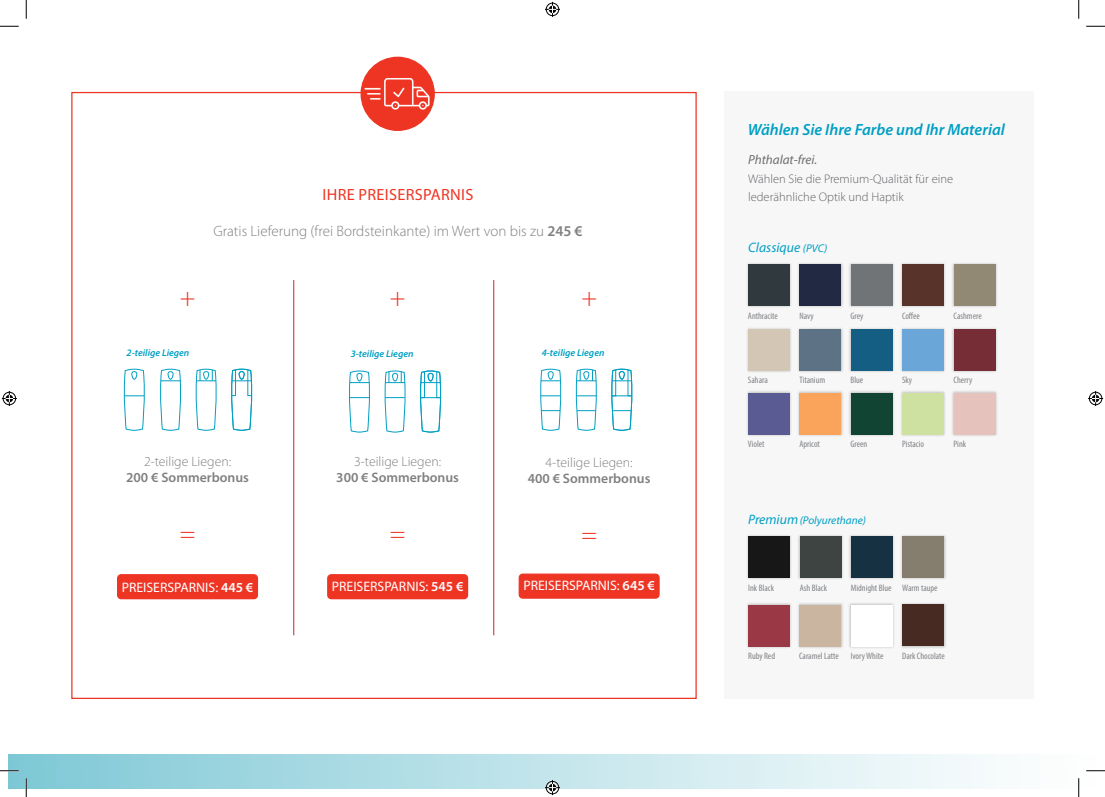
<style>
.page{position:relative;width:1105px;height:797px;background:#fff}
.page>*{position:absolute;margin:0;border:0;box-sizing:border-box;transform-origin:0 0}
.t1{font:300 26.25px "Myriad Pro";color:#ee3524}
.t2{font:italic 600 16.25px "Myriad Pro";color:#009fc3}
.t3{font:16.25px "Myriad Pro";letter-spacing:.02em;color:#ee3524}
.t4{font:300 15px "Myriad Pro";color:#808083}
.Texte{font:13.75px "Myriad Pro";color:#fff}
.Texte-2{font:300 13.75px "Myriad Pro";color:#808083}
.Texte-3{font:600 13.75px "Myriad Pro";color:#808083}
.t5{font:italic 13.75px "Myriad Pro";color:#009fc3}
.t6{font:italic 13.12px "Myriad Pro";color:#6c6d70}
.SINGLE_PRODUCT_2_car{font:300 12.5px/18.8px "Myriad Pro";color:#636366}
.t7{font:italic 11.25px "Myriad Pro";color:#009fc3}
.t8{font:italic 600 9.88px "Myriad Pro";color:#009fc3}
.t9{font:condensed 9.38px "Myriad Pro";color:#808285}
.s1{font-weight:600}
.s2{font-size:11.25px}
.s3{font-size:13.75px}
</style>
<div class="page">
<div style="left:71px;top:92px;width:626px;height:607px;background:#fff;border:1px solid #ee3524"></div>
<div style="left:519px;top:574px;width:140px;height:24px;background:#ee3524;border-radius:4px"></div>
<div style="left:519px;top:573px;width:141px;height:25px;border:1px solid #ee3524;border-radius:4px"></div>
<div style="left:328px;top:574px;width:140px;height:24px;background:#ee3524;border-radius:4px"></div>
<div style="left:327px;top:574px;width:141px;height:25px;border:1px solid #ee3524;border-radius:4px"></div>
<div style="left:118px;top:574px;width:139px;height:24px;background:#ee3524;border-radius:4px"></div>
<div style="left:117px;top:574px;width:141px;height:25px;border:1px solid #ee3524;border-radius:4px"></div>
<svg style="left:160px;top:368px;width:21px;height:63px"></svg>
<svg style="left:195px;top:368px;width:22px;height:63px"></svg>
<svg style="left:231px;top:368px;width:22px;height:63px"></svg>
<svg style="left:123px;top:368px;width:22px;height:63px"></svg>
<svg style="left:540px;top:368px;width:22px;height:63px"></svg>
<svg style="left:575px;top:368px;width:22px;height:63px"></svg>
<svg style="left:611px;top:368px;width:22px;height:63px"></svg>
<svg style="left:349px;top:370px;width:21px;height:62px"></svg>
<svg style="left:384px;top:370px;width:22px;height:62px"></svg>
<svg style="left:420px;top:370px;width:22px;height:62px"></svg>
<hr style="left:293px;top:280px;width:1px;height:355px;background:#d1232a">
<hr style="left:493px;top:280px;width:1px;height:355px;background:#d1232a">
<div style="left:361px;top:57px;width:73px;height:73px;background:#ee3524;border-radius:50%"></div>
<div style="left:360px;top:57px;width:75px;height:74px;border:1px solid #ee3524;border-radius:50%"></div>
<img style="left:365px;top:74px;width:64px;height:52px">
<div style="left:724px;top:92px;width:310px;height:607px;background:#f7f7f8"></div>
<div style="left:9px;top:754px;width:1087px;height:34px;background:linear-gradient(to right,#81c9d6,#fff)"></div>
<div style="left:745px;top:261px;width:47px;height:48px;background:#231f20;opacity:.25"></div>
<div style="left:748px;top:264px;width:42px;height:42px;background:#30393d"></div>
<div style="left:745px;top:326px;width:47px;height:48px;background:#231f20;opacity:.25"></div>
<div style="left:748px;top:329px;width:42px;height:42px;background:#d4c6b5"></div>
<div style="left:745px;top:390px;width:47px;height:47px;background:#231f20;opacity:.25"></div>
<div style="left:748px;top:393px;width:42px;height:42px;background:#5b5b93"></div>
<div style="left:797px;top:261px;width:47px;height:48px;background:#231f20;opacity:.25"></div>
<div style="left:799px;top:264px;width:42px;height:42px;background:#212a42"></div>
<div style="left:797px;top:326px;width:47px;height:48px;background:#231f20;opacity:.25"></div>
<div style="left:799px;top:329px;width:42px;height:42px;background:#5e7286"></div>
<div style="left:797px;top:390px;width:47px;height:47px;background:#231f20;opacity:.25"></div>
<div style="left:799px;top:393px;width:42px;height:42px;background:#f9a45a"></div>
<div style="left:848px;top:261px;width:47px;height:48px;background:#231f20;opacity:.25"></div>
<div style="left:851px;top:264px;width:42px;height:42px;background:#707476"></div>
<div style="left:899px;top:261px;width:48px;height:48px;background:#231f20;opacity:.25"></div>
<div style="left:902px;top:264px;width:42px;height:42px;background:#583329"></div>
<div style="left:951px;top:261px;width:47px;height:48px;background:#231f20;opacity:.25"></div>
<div style="left:953px;top:264px;width:42px;height:42px;background:#928975"></div>
<div style="left:899px;top:326px;width:48px;height:48px;background:#231f20;opacity:.25"></div>
<div style="left:902px;top:329px;width:42px;height:42px;background:#6ba6d9"></div>
<div style="left:899px;top:390px;width:48px;height:47px;background:#231f20;opacity:.25"></div>
<div style="left:902px;top:393px;width:42px;height:42px;background:#cee1a0"></div>
<div style="left:951px;top:326px;width:47px;height:48px;background:#231f20;opacity:.25"></div>
<div style="left:953px;top:329px;width:42px;height:42px;background:#762d36"></div>
<div style="left:951px;top:390px;width:47px;height:47px;background:#231f20;opacity:.25"></div>
<div style="left:953px;top:393px;width:42px;height:42px;background:#e6c2bc"></div>
<div style="left:848px;top:326px;width:47px;height:48px;background:#231f20;opacity:.25"></div>
<div style="left:851px;top:329px;width:42px;height:42px;background:#155e83"></div>
<div style="left:848px;top:390px;width:47px;height:47px;background:#231f20;opacity:.25"></div>
<div style="left:851px;top:393px;width:42px;height:42px;background:#124434"></div>
<div style="left:745px;top:533px;width:48px;height:47px;background:#231f20;opacity:.25"></div>
<div style="left:748px;top:536px;width:42px;height:42px;background:#171717"></div>
<div style="left:797px;top:533px;width:47px;height:47px;background:#231f20;opacity:.25"></div>
<div style="left:799px;top:536px;width:42px;height:42px;background:#3d4442"></div>
<div style="left:848px;top:533px;width:47px;height:47px;background:#231f20;opacity:.25"></div>
<div style="left:851px;top:536px;width:42px;height:42px;background:#153142"></div>
<div style="left:900px;top:533px;width:47px;height:47px;background:#231f20;opacity:.25"></div>
<div style="left:902px;top:536px;width:42px;height:42px;background:#857d6e"></div>
<div style="left:900px;top:601px;width:47px;height:48px;background:#231f20;opacity:.25"></div>
<div style="left:902px;top:604px;width:42px;height:42px;background:#472b22"></div>
<div style="left:745px;top:602px;width:47px;height:47px;background:#231f20;opacity:.25"></div>
<div style="left:748px;top:604px;width:42px;height:42px;background:#9a3945"></div>
<div style="left:797px;top:602px;width:47px;height:47px;background:#231f20;opacity:.25"></div>
<div style="left:799px;top:604px;width:42px;height:42px;background:#c9b5a0"></div>
<div style="left:848px;top:602px;width:47px;height:47px;background:#231f20;opacity:.25"></div>
<div style="left:851px;top:604px;width:42px;height:42px;background:#fff"></div>
<svg style="left:0;top:25px;width:19px;height:2px"></svg>
<svg style="left:1086px;top:25px;width:19px;height:2px"></svg>
<svg style="left:0;top:770px;width:19px;height:1px"></svg>
<svg style="left:1086px;top:770px;width:19px;height:1px"></svg>
<svg style="left:25px;top:0;width:2px;height:19px"></svg>
<svg style="left:25px;top:778px;width:2px;height:19px"></svg>
<svg style="left:1078px;top:0;width:1px;height:19px"></svg>
<svg style="left:1078px;top:778px;width:1px;height:19px"></svg>
<svg style="left:545px;top:2px;width:15px;height:15px"></svg>
<svg style="left:545px;top:780px;width:15px;height:15px"></svg>
<svg style="left:2px;top:391px;width:15px;height:15px"></svg>
<svg style="left:1088px;top:391px;width:15px;height:15px"></svg>
<p class="t3" style="left:323px;top:185px;width:152px">IHRE PREISERSPARNIS</p>
<p class="t4" style="left:213px;top:222px;width:371px">Gratis Lieferung (frei Bordsteinkante) im Wert von bis zu <span class="s1">245 €</span></p>
<p class="t1" style="left:180px;top:281px;width:17px">+</p>
<p class="t1" style="left:390px;top:281px;width:17px">+</p>
<p class="t1" style="left:581px;top:281px;width:17px">+</p>
<p class="t8" style="left:384px;top:346px;width:64px">3-teilige Liegen</p>
<p class="t8" style="left:542px;top:346px;width:64px">4-teilige Liegen</p>
<p class="t8" style="left:127px;top:346px;width:64px">2-teilige Liegen</p>
<p class="t8" style="left:351px;top:347px;width:64px">3-teilige Liegen</p>
<p class="Texte-2" style="left:144px;top:453px;width:89px">2-teilige Liegen:</p>
<p class="Texte-3" style="left:126px;top:469px;width:124px">200 € Sommerbonus</p>
<p class="Texte-2" style="left:354px;top:453px;width:89px">3-teilige Liegen:</p>
<p class="Texte-3" style="left:336px;top:469px;width:124px">300 € Sommerbonus</p>
<p class="Texte-2" style="left:546px;top:454px;width:89px">4-teilige Liegen:</p>
<p class="Texte-3" style="left:528px;top:470px;width:124px">400 € Sommerbonus</p>
<p class="t1" style="left:180px;top:517px;width:17px">=</p>
<p class="t1" style="left:390px;top:517px;width:17px">=</p>
<p class="t1" style="left:581px;top:518px;width:17px">=</p>
<p class="Texte" style="left:122px;top:578px;width:133px">PREISERSPARNIS: <span class="s1">445 €</span></p>
<p class="Texte" style="left:332px;top:577px;width:133px">PREISERSPARNIS: <span class="s1">545 €</span></p>
<p class="Texte" style="left:523px;top:577px;width:133px">PREISERSPARNIS: <span class="s1">645 €</span></p>
<p class="t2" style="left:748px;top:119px;width:258px">Wählen Sie Ihre Farbe und Ihr Material</p>
<p class="t6" style="left:748px;top:151px;width:71px">Phthalat-frei.</p>
<p class="SINGLE_PRODUCT_2_car" style="left:748px;top:169px;width:206px">Wählen Sie die Premium-Qualität für eine lederähnliche Optik und Haptik</p>
<p class="t5" style="left:748px;top:239px;width:81px">Classique <span class="s2">(PVC)</span></p>
<p class="t9" style="left:748px;top:310px;width:31px">Anthracite</p>
<p class="t9" style="left:799px;top:310px;width:16px">Navy</p>
<p class="t9" style="left:850px;top:310px;width:14px">Grey</p>
<p class="t9" style="left:902px;top:310px;width:19px">Coffee</p>
<p class="t9" style="left:953px;top:310px;width:30px">Cashmere</p>
<p class="t9" style="left:748px;top:374px;width:21px">Sahara</p>
<p class="t9" style="left:799px;top:374px;width:27px">Titanium</p>
<p class="t9" style="left:850px;top:374px;width:14px">Blue</p>
<p class="t9" style="left:902px;top:374px;width:11px">Sky</p>
<p class="t9" style="left:953px;top:374px;width:20px">Cherry</p>
<p class="t9" style="left:748px;top:438px;width:18px">Violet</p>
<p class="t9" style="left:799px;top:438px;width:22px">Apricot</p>
<p class="t9" style="left:850px;top:438px;width:18px">Green</p>
<p class="t9" style="left:902px;top:438px;width:24px">Pistacio</p>
<p class="t9" style="left:953px;top:438px;width:14px">Pink</p>
<p class="t7" style="left:748px;top:513px;width:119px"><span class="s3">Premium</span>(Polyurethane)</p>
<p class="t9" style="left:748px;top:581px;width:27px">Ink Black</p>
<p class="t9" style="left:748px;top:650px;width:28px">Ruby Red</p>
<p class="t9" style="left:800px;top:581px;width:29px">Ash Black</p>
<p class="t9" style="left:851px;top:581px;width:42px">Midnight Blue</p>
<p class="t9" style="left:902px;top:581px;width:37px">Warm taupe</p>
<p class="t9" style="left:799px;top:650px;width:41px">Caramel Latte</p>
<p class="t9" style="left:851px;top:650px;width:34px">Ivory White</p>
<p class="t9" style="left:902px;top:650px;width:44px">Dark Chocolate</p>
</div>
